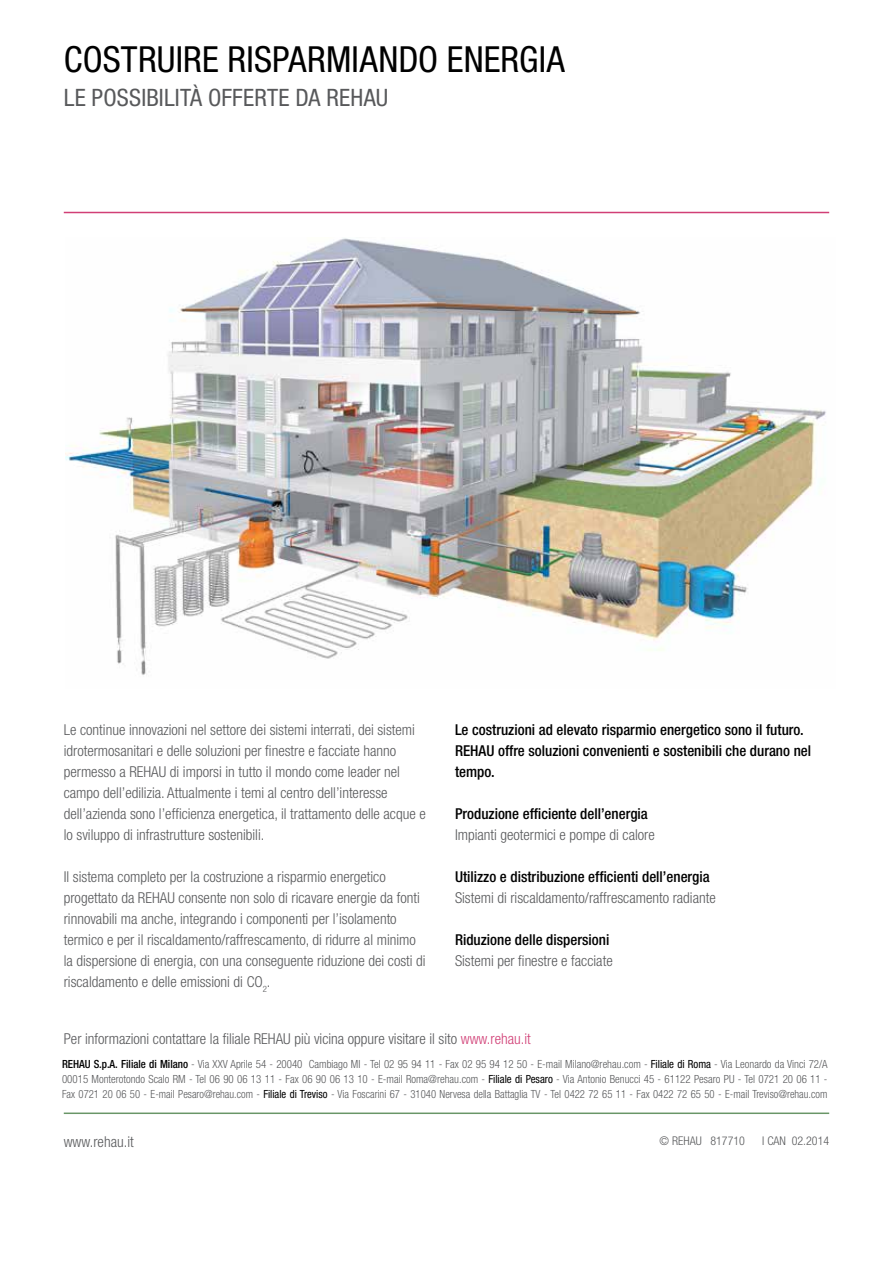
<style>
.page{position:relative;width:893px;height:1263px;background:#fff}
.page>*{position:absolute;margin:0;border:0;box-sizing:border-box;transform-origin:0 0}
.t1{font:condensed 36px "Helvetica Neue";letter-spacing:.005em;color:#000}
.t2{font:condensed 24px "Helvetica Neue";letter-spacing:.01em;color:#58595b}
.t3{font:300 condensed 15px/21px "Helvetica Neue";color:#58595b}
.t4{font:500 condensed 15px/21px "Helvetica Neue";color:#000}
.t5{font:300 condensed 12px "Helvetica Neue";color:#58595b}
.t6{font:300 condensed 11.25px/15px "Helvetica Neue";color:#58595b;text-align:justify}
.s1{color:#d13f76}
.s2{font-weight:500;color:#000}
.s3{font-weight:400;color:#000}
</style>
<div class="page">
<hr style="left:64px;top:1112px;width:765px;height:2px;background:#699667">
<hr style="left:64px;top:212px;width:765px;height:1px;background:#d13f76">
<img style="left:65px;top:238px;width:761px;height:437px">
<h1 class="t1" style="left:64px;top:38px;width:502px">COSTRUIRE RISPARMIANDO ENERGIA</h1>
<h2 class="t2" style="left:64px;top:83px;width:326px">LE POSSIBILITÀ OFFERTE DA REHAU</h2>
<p class="t3" style="left:64px;top:719px;width:363px">Le continue innovazioni nel settore dei sistemi interrati, dei sistemi idrotermosanitari e delle soluzioni per finestre e facciate hanno permesso a REHAU di imporsi in tutto il mondo come leader nel campo dell’edilizia. Attualmente i temi al centro dell’interesse dell’azienda sono l’efficienza energetica, il trattamento delle acque e lo sviluppo di infrastrutture sostenibili.</p>
<p class="t3" style="left:64px;top:866px;width:363px">Il sistema completo per la costruzione a risparmio energetico progettato da REHAU consente non solo di ricavare energie da fonti rinnovabili ma anche, integrando i componenti per l’isolamento termico e per il riscaldamento/raffrescamento, di ridurre al minimo la dispersione di energia, con una conseguente riduzione dei costi di riscaldamento e delle emissioni di CO<sub>2</sub>.</p>
<p class="t4" style="left:455px;top:718px;width:358px">Le costruzioni ad elevato risparmio energetico sono il futuro.<br>REHAU offre soluzioni convenienti e sostenibili che durano nel tempo.</p>
<p class="t4" style="left:455px;top:802px;width:194px">Produzione efficiente dell’energia</p>
<p class="t3" style="left:455px;top:824px;width:201px">Impianti geotermici e pompe di calore</p>
<p class="t4" style="left:455px;top:865px;width:256px">Utilizzo e distribuzione efficienti dell’energia</p>
<p class="t3" style="left:455px;top:887px;width:262px">Sistemi di riscaldamento/raffrescamento radiante</p>
<p class="t4" style="left:455px;top:928px;width:156px">Riduzione delle dispersioni</p>
<p class="t3" style="left:455px;top:950px;width:159px">Sistemi per finestre e facciate</p>
<p class="t3" style="left:64px;top:1028px;width:468px">Per informazioni contattare la filiale REHAU più vicina oppure visitare il sito <span class="s1">www.rehau.it</span></p>
<p class="t6" style="left:62px;top:1057px;width:767px"><span class="s2">REHAU S.p.A. Filiale di Milano</span> - Via XXV Aprile 54 - 20040 Cambiago MI - Tel 02 95 94 11 - Fax 02 95 94 12 50 - E-mail Milano@rehau.com - <span class="s3">Filiale di Roma</span> - Via Leonardo da Vinci 72/A 00015 Monterotondo Scalo RM - Tel 06 90 06 13 11 - Fax 06 90 06 13 10 - E-mail Roma@rehau.com - <span class="s3">Filiale di Pesaro</span> - Via Antonio Benucci 45 - 61122 Pesaro PU - Tel 0721 20 06 11 - Fax 0721 20 06 50 - E-mail Pesaro@rehau.com - <span class="s3">Filiale di Treviso</span> - Via Foscarini 67 - 31040 Nervesa della Battaglia TV - Tel 0422 72 65 11 - Fax 0422 72 65 50 - E-mail Treviso@rehau.com</p>
<p class="t3" style="left:64px;top:1131px;width:71px">www.rehau.it</p>
<p class="t5" style="left:660px;top:1134px;width:87px">© REHAU 817710</p>
<p class="t5" style="left:762px;top:1134px;width:68px">I CAN 02.2014</p>
</div>
